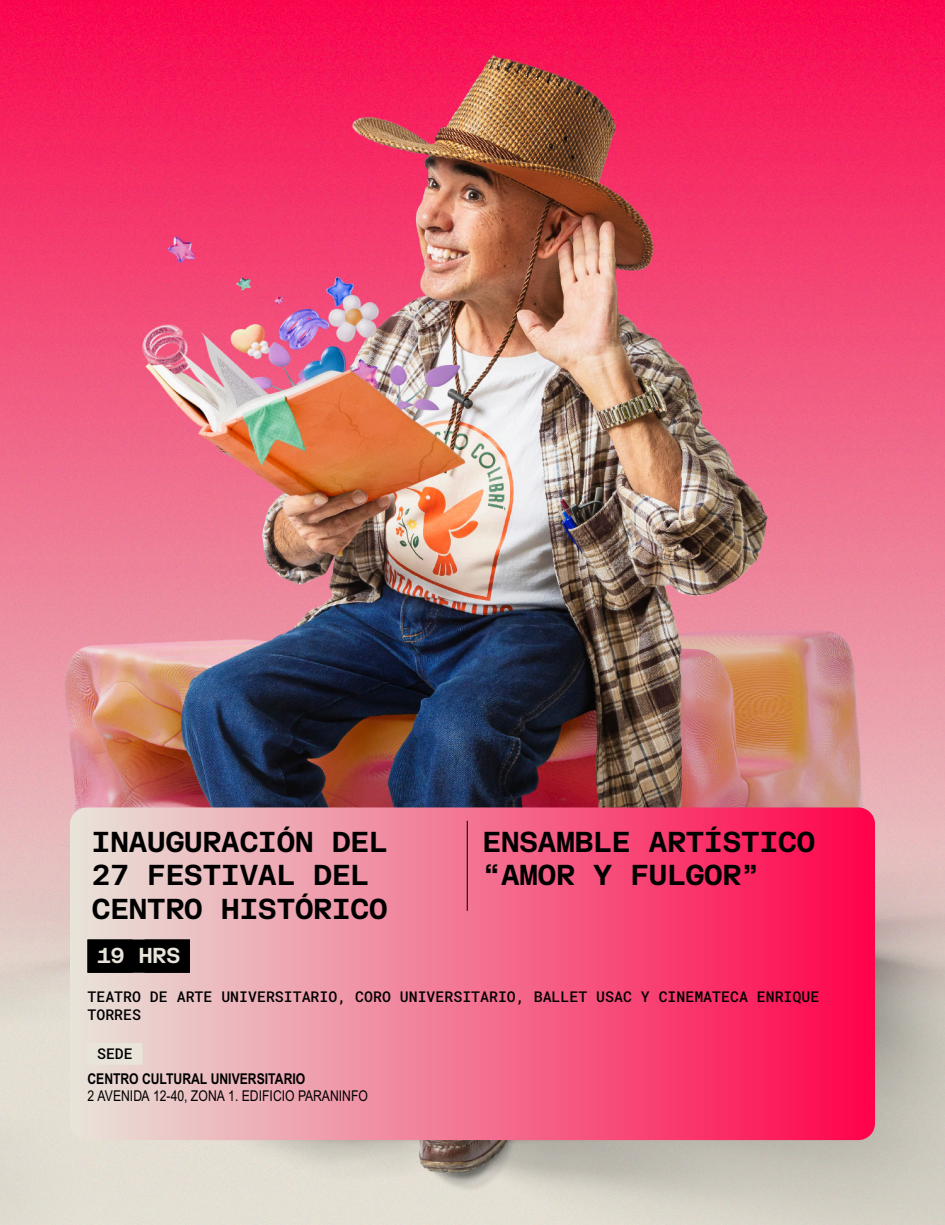
<style>
.page{position:relative;width:945px;height:1225px;background:#fff}
.page>*{position:absolute;margin:0;border:0;box-sizing:border-box;transform-origin:0 0}
.t1{font:700 28px/33.6px "FK Grotesk Mono";color:#000}
.t2{font:700 21px "FK Grotesk Mono";color:#e8e4da}
.t3{font:500 14.88px/17.8px "Roboto Mono";color:#000}
.t4{font:14.88px "Arial Narrow MT Std";color:#000}
.t5{font:700 14.88px "Arial Narrow MT Std";color:#000}
</style>
<div class="page">
<img style="left:0;top:0;width:945px;height:1225px">
<svg style="left:70px;top:807px;width:805px;height:333px"></svg>
<div style="left:88px;top:940px;width:102px;height:33px;background:#000"></div>
<div style="left:88px;top:1043px;width:54px;height:22px;background:#e8e4da"></div>
<hr style="left:467px;top:821px;width:1px;height:90px;background:#000">
<h1 class="t1" style="left:92px;top:824px;width:297px">INAUGURACIÓN DEL<br>27 FESTIVAL DEL<br>CENTRO HISTÓRICO</h1>
<h1 class="t1" style="left:483px;top:824px;width:334px">ENSAMBLE ARTÍSTICO “AMOR Y FULGOR”</h1>
<h2 class="t2" style="left:97px;top:940px;width:85px">19 HRS</h2>
<p class="t3" style="left:88px;top:987px;width:733px">TEATRO DE ARTE UNIVERSITARIO, CORO UNIVERSITARIO, BALLET USAC Y CINEMATECA ENRIQUE<br>TORRES</p>
<p class="t3" style="left:97px;top:1044px;width:37px">SEDE</p>
<p class="t5" style="left:88px;top:1069px;width:219px">CENTRO CULTURAL UNIVERSITARIO</p>
<p class="t4" style="left:88px;top:1087px;width:282px">2 AVENIDA 12-40, ZONA 1. EDIFICIO PARANINFO</p>
</div>
